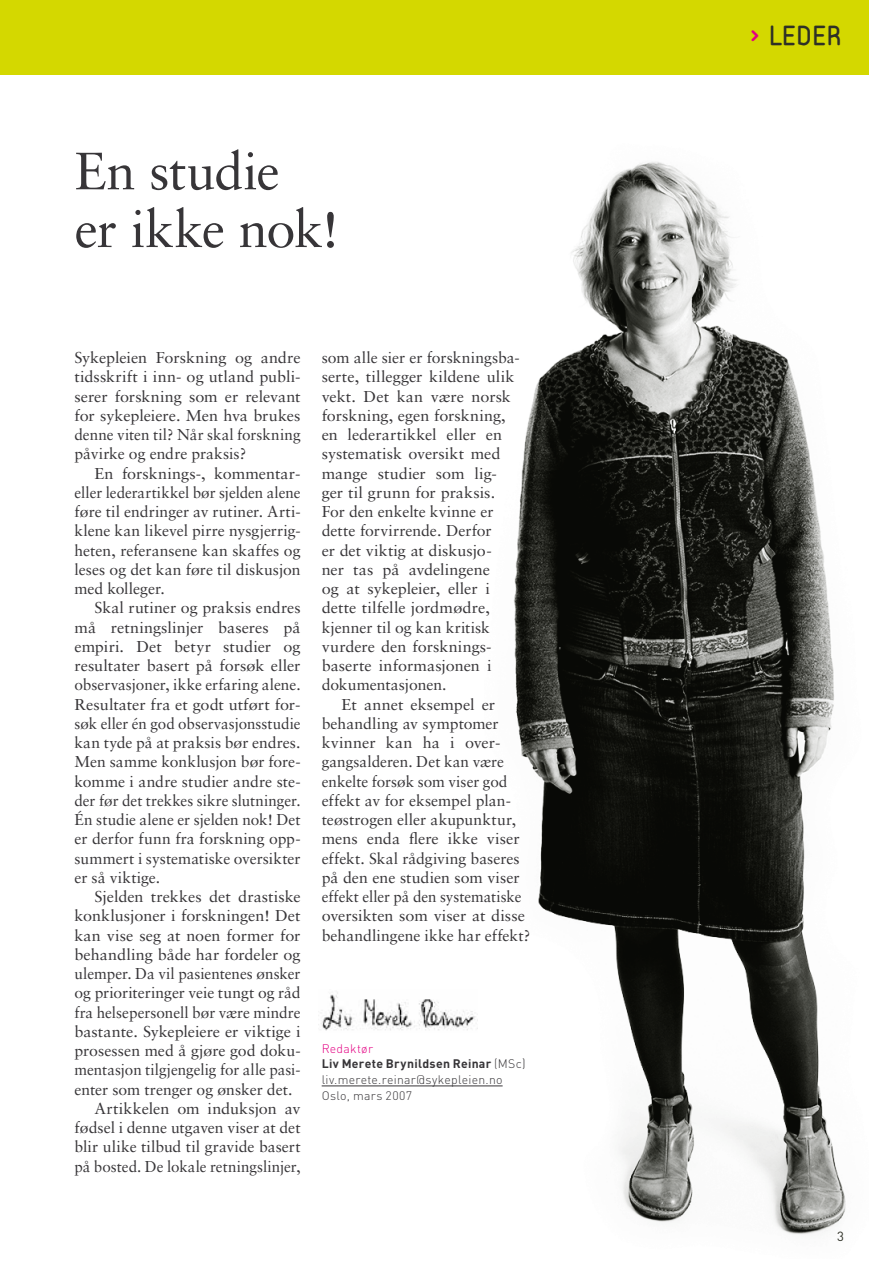
<style>
.page{position:relative;width:869px;height:1265px;background:#fff}
.page>*{position:absolute;margin:0;border:0;box-sizing:border-box;transform-origin:0 0}
.t1{font:52.5px/57.8px "Sabon";letter-spacing:-.02em;color:#373538}
.t2{font:500 28.88px "Friends";color:#2e3026}
.t3{font:15.75px/19.2px "Sabon";color:#373538;text-align:justify}
.t4{font:15.75px "Sabon";color:#373538;scale:.96 1}
.t5{font:300 12.25px/15.8px "DIN";letter-spacing:.02em;color:#373538}
.s1{color:#e40083}
.s2{font-weight:700}
</style>
<div class="page">
<img style="left:338px;top:161px;width:508px;height:1074px">
<hr style="left:0;top:74px;width:868px;height:1px;background:#2e3026">
<div style="left:0;top:0;width:868px;height:74px;background:#d4d800"></div>
<hr style="left:321px;top:1086px;width:181px;height:1px;background:#373538">
<img style="left:318px;top:990px;width:159px;height:42px">
<svg style="left:837px;top:1232px;width:5px;height:3px"></svg>
<h1 class="t1" style="left:74px;top:142px;width:266px">En studie<br>er ikke nok!</h1>
<p class="t3" style="left:74px;top:348px;width:227px">Sykepleien Forskning og andre tidsskrift i inn- og utland publi&shy;serer forskning som er relevant for sykepleiere. Men hva brukes denne viten til? Når skal forskning påvirke og endre praksis?</p>
<p class="t3" style="left:74px;top:463px;width:227px;text-indent:20px">En forsknings-, kommentar&shy;eller lederartikkel bør sjelden alene føre til endringer av rutiner. Arti&shy;klene kan likevel pirre nysgjerrig&shy;heten, referansene kan skaffes og leses og det kan føre til diskusjon med kolleger.</p>
<p class="t3" style="left:74px;top:598px;width:227px;text-indent:20px">Skal rutiner og praksis endres må retningslinjer baseres på empiri. Det betyr studier og resultater basert på forsøk eller observasjoner, ikke erfaring alene.<br>Resultater fra et godt utført for&shy;søk eller én god observasjonsstudie kan tyde på at praksis bør endres.<br>Men samme konklusjon bør fore&shy;komme i andre studier andre ste&shy;der før det trekkes sikre slutninger.<br>Én studie alene er sjelden nok! Det er derfor funn fra forskning opp&shy;summert i systematiske oversikter er så viktige.</p>
<p class="t3" style="left:94px;top:887px;width:208px">Sjelden trekkes det drastiske</p>
<p class="t3" style="left:74px;top:906px;width:227px">konklusjoner i forskningen! Det</p>
<p class="t3" style="left:74px;top:925px;width:227px">kan vise seg at noen former for</p>
<p class="t3" style="left:74px;top:945px;width:227px">behandling både har fordeler og</p>
<p class="t3" style="left:74px;top:964px;width:227px">ulemper. Da vil pasientenes ønsker</p>
<p class="t3" style="left:74px;top:983px;width:227px">og prioriteringer veie tungt og råd</p>
<p class="t3" style="left:74px;top:1002px;width:227px">fra helsepersonell bør være mindre</p>
<p class="t3" style="left:74px;top:1022px;width:227px">bastante. Sykepleiere er viktige i</p>
<p class="t3" style="left:74px;top:1041px;width:227px">prosessen med å gjøre god doku-</p>
<p class="t3" style="left:74px;top:1060px;width:227px">mentasjon tilgjengelig for alle pasi-</p>
<p class="t3" style="left:74px;top:1079px;width:219px">enter som trenger og ønsker det.</p>
<p class="t3" style="left:94px;top:1099px;width:208px">Artikkelen om induksjon av</p>
<p class="t3" style="left:74px;top:1118px;width:227px">fødsel i denne utgaven viser at det</p>
<p class="t3" style="left:74px;top:1137px;width:227px">blir ulike tilbud til gravide basert</p>
<p class="t4" style="left:74px;top:1157px;width:237px">på bosted. De lokale retningslinjer,</p>
<p class="t3" style="left:321px;top:348px;width:199px">som alle sier er forskningsba-</p>
<p class="t3" style="left:321px;top:367px;width:194px">serte, tillegger kildene ulik</p>
<p class="t3" style="left:321px;top:386px;width:191px">vekt. Det kan være norsk</p>
<p class="t3" style="left:321px;top:406px;width:185px">forskning, egen forskning,</p>
<p class="t3" style="left:321px;top:425px;width:182px">en lederartikkel eller en</p>
<p class="t3" style="left:321px;top:444px;width:180px">systematisk oversikt med</p>
<p class="t3" style="left:321px;top:463px;width:177px">mange studier som lig-</p>
<p class="t3" style="left:321px;top:483px;width:175px">ger til grunn for praksis.</p>
<p class="t3" style="left:321px;top:502px;width:173px">For den enkelte kvinne er</p>
<p class="t3" style="left:321px;top:521px;width:171px">dette forvirrende. Derfor</p>
<p class="t3" style="left:321px;top:540px;width:171px">er det viktig at diskusjo-</p>
<p class="t3" style="left:321px;top:560px;width:170px">ner tas på avdelingene</p>
<p class="t3" style="left:321px;top:579px;width:170px">og at sykepleier, eller i</p>
<p class="t3" style="left:321px;top:598px;width:170px">dette tilfelle jordmødre,</p>
<p class="t3" style="left:321px;top:617px;width:170px">kjenner til og kan kritisk</p>
<p class="t3" style="left:321px;top:637px;width:171px">vurdere den forsknings-</p>
<p class="t3" style="left:321px;top:656px;width:171px">baserte informasjonen i</p>
<p class="t3" style="left:321px;top:675px;width:126px">dokumentasjonen.</p>
<p class="t3" style="left:341px;top:694px;width:155px">Et annet eksempel er</p>
<p class="t3" style="left:321px;top:714px;width:178px">behandling av symptomer</p>
<p class="t3" style="left:321px;top:733px;width:180px">kvinner kan ha i over-</p>
<p class="t3" style="left:321px;top:752px;width:184px">gangsalderen. Det kan være</p>
<p class="t3" style="left:321px;top:771px;width:187px">enkelte forsøk som viser god</p>
<p class="t3" style="left:321px;top:791px;width:191px">effekt av for eksempel plan-</p>
<p class="t3" style="left:321px;top:810px;width:196px">teøstrogen eller akupunktur,</p>
<p class="t3" style="left:321px;top:829px;width:199px">mens enda flere ikke viser</p>
<p class="t3" style="left:321px;top:848px;width:199px">effekt. Skal rådgiving baseres</p>
<p class="t3" style="left:321px;top:868px;width:199px">på den ene studien som viser</p>
<p class="t4" style="left:321px;top:887px;width:209px">effekt eller på den systematiske</p>
<p class="t3" style="left:321px;top:906px;width:205px">oversikten som viser at disse</p>
<p class="t3" style="left:321px;top:925px;width:210px">behandlingene ikke har effekt?</p>
<p class="t5" style="left:321px;top:1040px;width:205px"><span class="s1">Redaktør<br></span><span class="s2">Liv Merete Brynildsen Reinar</span> (MSc) liv.merete.reinar@sykepleien.no<br>Oslo, mars 2007</p>
<h2 class="t2" style="left:751px;top:20px;width:94px"><span class="s1">&gt;</span> LEDER</h2>
</div>
